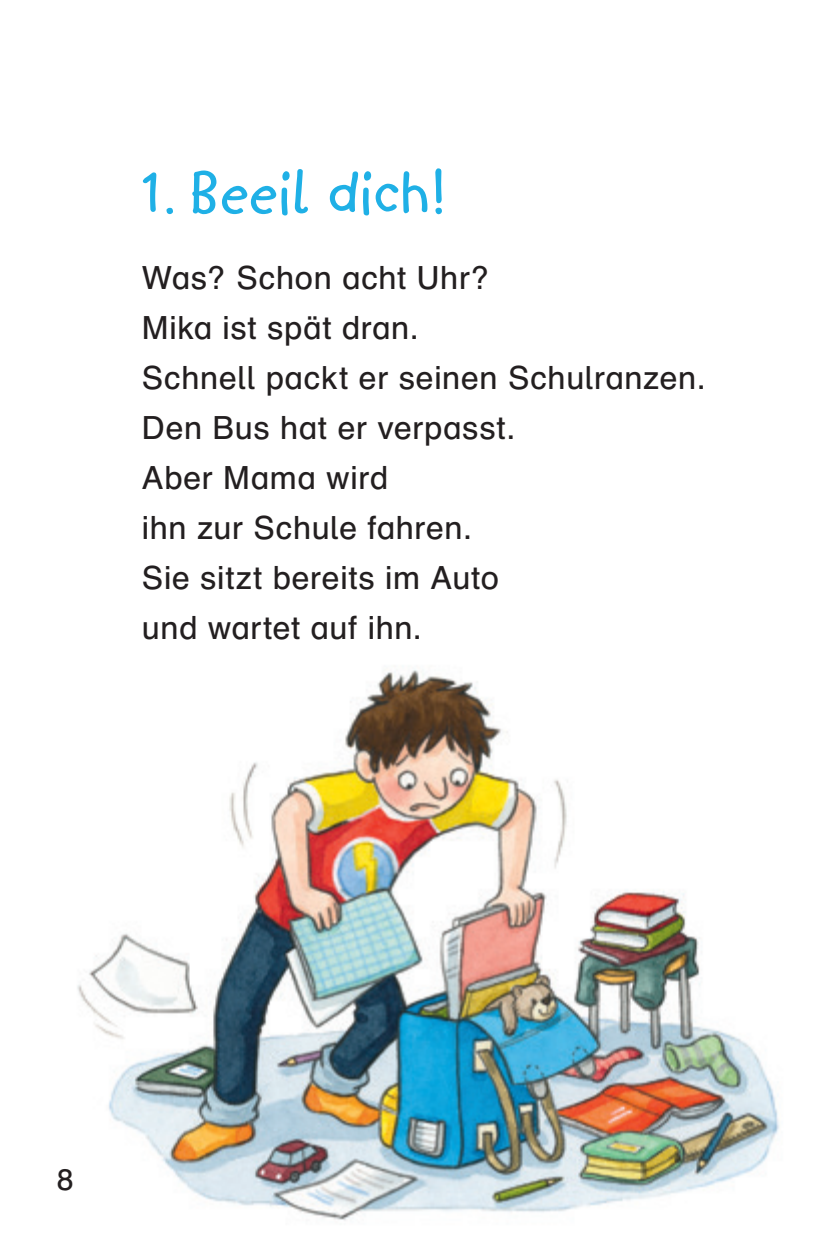
<style>
.page{position:relative;width:840px;height:1248px;background:#fff}
.page>*{position:absolute;margin:0;border:0;box-sizing:border-box;transform-origin:0 0}
.t1{font:700 66px "Kidprintfor Fischer";letter-spacing:.025em;color:#1fb0e6}
.t2{font:32px/50px "Schulbuch Nord Pro";letter-spacing:.02em;color:#231f20}
.t3{font:30px "Schulbuch Nord Pro";color:#231f20}
</style>
<div class="page">
<img style="left:77px;top:670px;width:703px;height:551px">
<h1 class="t1" style="left:142px;top:157px;width:305px">1. Beeil dich!</h1>
<p class="t2" style="left:142px;top:252px;width:565px">Was? Schon acht Uhr?<br>Mika ist spät dran.<br>Schnell packt er seinen Schulranzen.<br>Den Bus hat er verpasst.<br>Aber Mama wird<br>ihn zur Schule fahren.<br>Sie sitzt bereits im Auto<br>und wartet auf ihn.</p>
<p class="t3" style="left:57px;top:1157px;width:18px">8</p>
</div>
